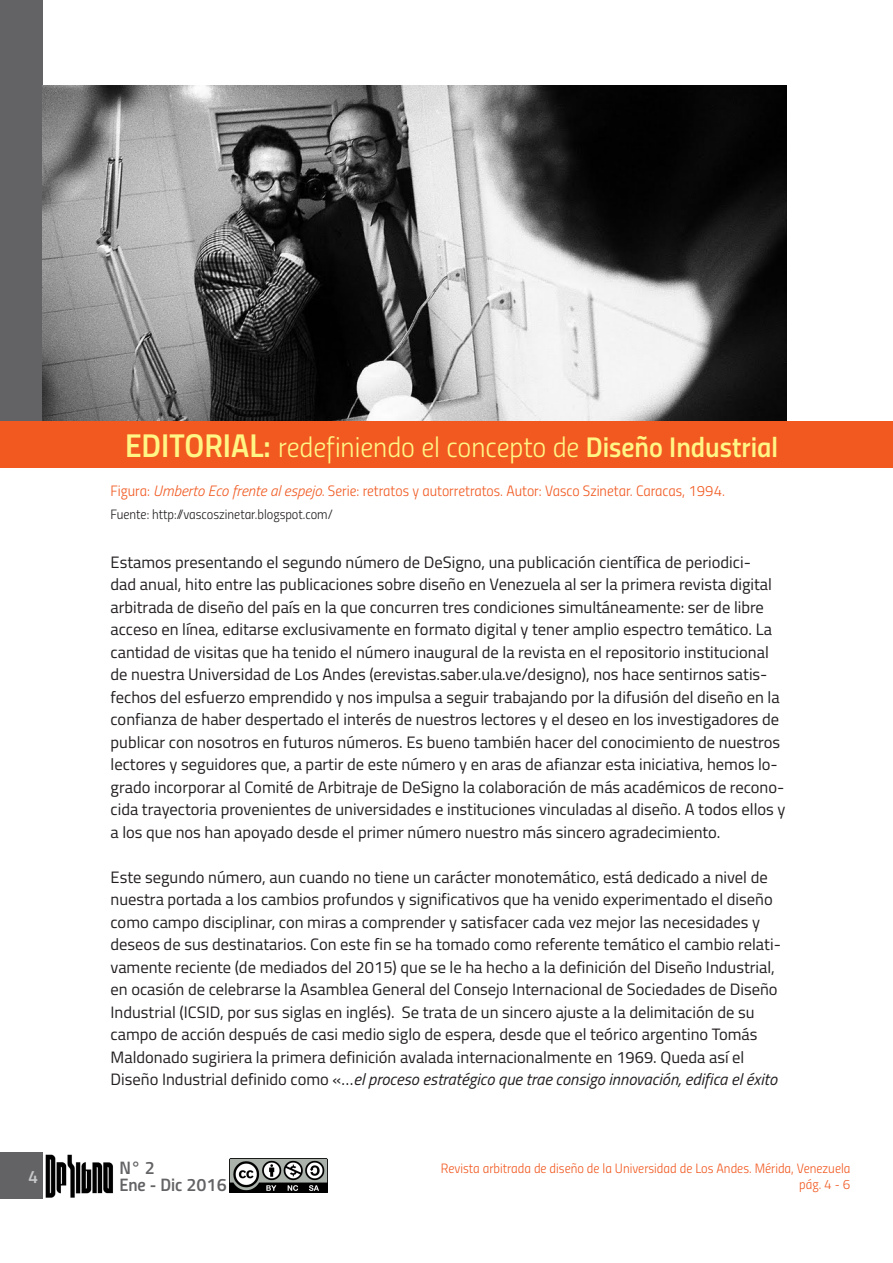
<style>
.page{position:relative;width:893px;height:1263px;background:#fff}
.page>*{position:absolute;margin:0;border:0;box-sizing:border-box;transform-origin:0 0}
.t1{font:28.5px "Titillium Light Upright";color:#fff685}
.t2{font:18px/16.5px "Titillium Semibold Upright";color:#636366}
.t3{font:18px "Titillium Semibold Upright";color:#c7c8ca}
.Resumen{font:16.5px/22.5px "Titillium";color:#231f20}
.figura{font:15px "Titillium Light Upright";color:#f15921}
.t4{font:13.5px "Titillium Light Upright";color:#f15921}
.figura-2{font:13.5px "Titillium Light Upright";color:#231f20}
.s1{font-family:"Titillium Semibold Upright";font-size:33px}
.s2{font-family:"Titillium Semibold Upright"}
.s3{font-family:"Titillium";font-weight:300;font-style:italic}
.s4{font-style:italic}
</style>
<div class="page">
<div style="left:0;top:1152px;width:43px;height:47px;background:#636366"></div>
<img style="left:45px;top:1154px;width:68px;height:44px">
<div style="left:0;top:0;width:43px;height:421px;background:#636366"></div>
<div style="left:0;top:421px;width:893px;height:47px;background:#f15921"></div>
<img style="left:43px;top:85px;width:744px;height:336px">
<img style="left:230px;top:1159px;width:97px;height:34px">
<h1 class="t1" style="left:125px;top:426px;width:655px"><span class="s1">EDITORIAL:</span> redefiniendo el concepto de <span class="s2">Diseño Industrial</span></h1>
<p class="figura" style="left:111px;top:480px;width:616px">Figura: <span class="s3">Umberto Eco frente al espejo</span>. Serie: retratos y autorretratos. Autor: Vasco Szinetar. Caracas, 1994.</p>
<p class="figura-2" style="left:111px;top:504px;width:224px">Fuente: http://vascoszinetar.blogspot.com/</p>
<p class="Resumen" style="left:111px;top:550px;width:676px">Estamos presentando el segundo número de DeSigno, una publicación científica de periodici-<br>dad anual, hito entre las publicaciones sobre diseño en Venezuela al ser la primera revista digital arbitrada de diseño del país en la que concurren tres condiciones simultáneamente: ser de libre acceso en línea, editarse exclusivamente en formato digital y tener amplio espectro temático. La cantidad de visitas que ha tenido el número inaugural de la revista en el repositorio institucional de nuestra Universidad de Los Andes (erevistas.saber.ula.ve/designo), nos hace sentirnos satis&shy;fechos del esfuerzo emprendido y nos impulsa a seguir trabajando por la difusión del diseño en la confianza de haber despertado el interés de nuestros lectores y el deseo en los investigadores de publicar con nosotros en futuros números. Es bueno también hacer del conocimiento de nuestros lectores y seguidores que, a partir de este número y en aras de afianzar esta iniciativa, hemos lo&shy;grado incorporar al Comité de Arbitraje de DeSigno la colaboración de más académicos de recono&shy;cida trayectoria provenientes de universidades e instituciones vinculadas al diseño. A todos ellos y a los que nos han apoyado desde el primer número nuestro más sincero agradecimiento.</p>
<p class="Resumen" style="left:111px;top:865px;width:672px">Este segundo número, aun cuando no tiene un carácter monotemático, está dedicado a nivel de nuestra portada a los cambios profundos y significativos que ha venido experimentado el diseño como campo disciplinar, con miras a comprender y satisfacer cada vez mejor las necesidades y deseos de sus destinatarios. Con este fin se ha tomado como referente temático el cambio relati&shy;vamente reciente (de mediados del 2015) que se le ha hecho a la definición del Diseño Industrial, en ocasión de celebrarse la Asamblea General del Consejo Internacional de Sociedades de Diseño Industrial (ICSID, por sus siglas en inglés). Se trata de un sincero ajuste a la delimitación de su campo de acción después de casi medio siglo de espera, desde que el teórico argentino Tomás Maldonado sugiriera la primera definición avalada internacionalmente en 1969. Queda así el Diseño Industrial definido como «…<span class="s4">el proceso estratégico que trae consigo innovación, edifica el éxito</span></p>
<p class="t3" style="left:28px;top:1162px;width:12px">4</p>
<p class="t2" style="left:119px;top:1159px;width:109px">N° 2<br>Ene - Dic 2016</p>
<p class="t4" style="left:441px;top:1158px;width:411px">Revista arbitrada de diseño de la Universidad de Los Andes. Mérida, Venezuela</p>
<p class="t4" style="left:799px;top:1174px;width:53px">pág. 4 - 6</p>
</div>
